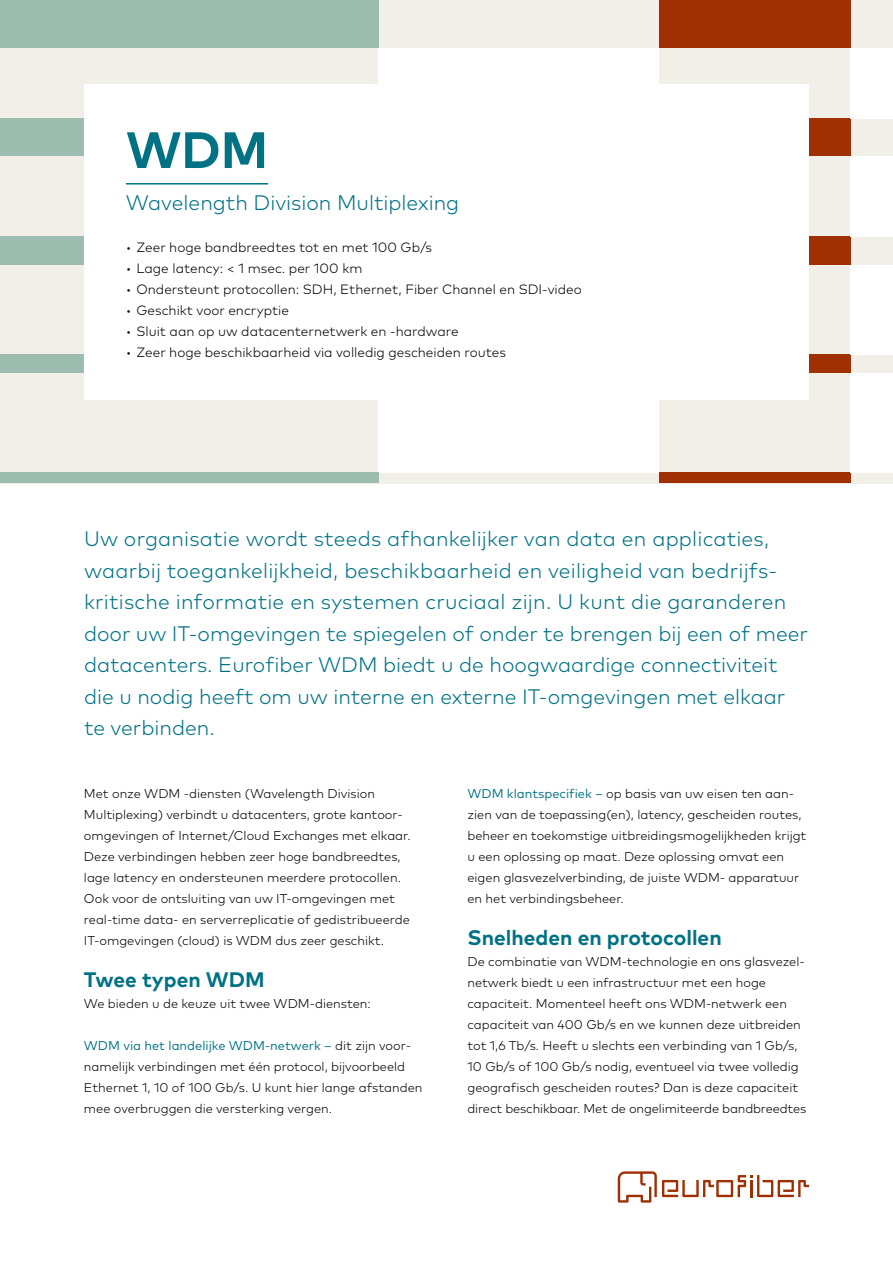
<style>
.page{position:relative;width:893px;height:1263px;background:#fff}
.page>*{position:absolute;margin:0;border:0;box-sizing:border-box;transform-origin:0 0}
.t1{font:700 51px "Mark OT";color:#007284}
.t2{font:300 21px/31.5px "Mark OT";color:#007284}
.t3{font:700 21px "Mark OT";color:#007284}
.t4{font:300 13.5px "Mark OT";color:#000}
.t5{font:300 12.75px/21px "Mark OT";color:#000}
.s1{font-weight:400;color:#007284}
</style>
<div class="page">
<svg style="left:618px;top:1171px;width:191px;height:31px"></svg>
<div style="left:0;top:0;width:893px;height:483px;background:#f2eee8"></div>
<div style="left:659px;top:0;width:191px;height:47px;background:#9f3004"></div>
<div style="left:659px;top:118px;width:191px;height:38px;background:#9f3004"></div>
<div style="left:659px;top:236px;width:191px;height:29px;background:#9f3004"></div>
<div style="left:659px;top:354px;width:191px;height:19px;background:#9f3004"></div>
<div style="left:659px;top:473px;width:191px;height:10px;background:#9f3004"></div>
<div style="left:378px;top:373px;width:281px;height:100px;background:#fff"></div>
<div style="left:378px;top:48px;width:281px;height:71px;background:#fff"></div>
<div style="left:0;top:0;width:378px;height:47px;background:#9bbcae"></div>
<div style="left:0;top:118px;width:378px;height:38px;background:#9bbcae"></div>
<div style="left:0;top:236px;width:378px;height:29px;background:#9bbcae"></div>
<div style="left:0;top:354px;width:378px;height:19px;background:#9bbcae"></div>
<div style="left:0;top:473px;width:378px;height:10px;background:#9bbcae"></div>
<div style="left:850px;top:265px;width:43px;height:89px;background:#fff"></div>
<div style="left:850px;top:373px;width:43px;height:100px;background:#fff"></div>
<div style="left:850px;top:156px;width:43px;height:80px;background:#fff"></div>
<div style="left:850px;top:48px;width:43px;height:71px;background:#fff"></div>
<div style="left:84px;top:84px;width:725px;height:315px;background:#fff"></div>
<hr style="left:126px;top:183px;width:142px;height:2px;background:#007284">
<h1 class="t1" style="left:126px;top:117px;width:144px">WDM</h1>
<h2 class="t2" style="left:126px;top:187px;width:335px">Wavelength Division Multiplexing</h2>
<p class="t4" style="left:126px;top:239px;width:308px">• Zeer hoge bandbreedtes tot en met 100 Gb/s</p>
<p class="t4" style="left:126px;top:260px;width:238px">• Lage latency: &lt; 1 msec. per 100 km</p>
<p class="t4" style="left:126px;top:281px;width:457px">• Ondersteunt protocollen: SDH, Ethernet, Fiber Channel en SDI-video</p>
<p class="t4" style="left:126px;top:302px;width:164px">• Geschikt voor encryptie</p>
<p class="t4" style="left:126px;top:323px;width:334px">• Sluit aan op uw datacenternetwerk en -hardware</p>
<p class="t4" style="left:126px;top:344px;width:381px">• Zeer hoge beschikbaarheid via volledig gescheiden routes</p>
<p class="t2" style="left:84px;top:523px;width:726px">Uw organisatie wordt steeds afhankelijker van data en applicaties, waarbij toegankelijkheid, beschikbaarheid en veiligheid van bedrijfs&shy;kritische informatie en systemen cruciaal zijn. U kunt die garanderen door uw IT-omgevingen te spiegelen of onder te brengen bij een of meer datacenters. Eurofiber WDM biedt u de hoogwaardige connectiviteit die u nodig heeft om uw interne en externe IT-omgevingen met elkaar te verbinden.</p>
<p class="t5" style="left:84px;top:783px;width:328px">Met onze WDM -diensten (Wavelength Division Multiplexing) verbindt u datacenters, grote kantoor&shy;omgevingen of Internet/Cloud Exchanges met elkaar.<br>Deze verbindingen hebben zeer hoge bandbreedtes, lage latency en ondersteunen meerdere protocollen.<br>Ook voor de ontsluiting van uw IT-omgevingen met real-time data- en serverreplicatie of gedistribueerde IT-omgevingen (cloud) is WDM dus zeer geschikt.</p>
<h2 class="t3" style="left:84px;top:966px;width:182px">Twee typen WDM</h2>
<p class="t5" style="left:84px;top:993px;width:288px">We bieden u de keuze uit twee WDM-diensten:</p>
<p class="t5" style="left:84px;top:1035px;width:340px"><span class="s1">WDM via het landelijke WDM-netwerk ‒</span> dit zijn voor&shy;namelijk verbindingen met één protocol, bijvoorbeeld Ethernet 1, 10 of 100 Gb/s. U kunt hier lange afstanden mee overbruggen die versterking vergen.</p>
<p class="t5" style="left:467px;top:783px;width:340px"><span class="s1">WDM klantspecifiek ‒</span> op basis van uw eisen ten aan&shy;zien van de toepassing(en), latency, gescheiden routes, beheer en toekomstige uitbreidingsmogelijkheden krijgt u een oplossing op maat. Deze oplossing omvat een eigen glasvezelverbinding, de juiste WDM- apparatuur en het verbindingsbeheer.</p>
<h2 class="t3" style="left:467px;top:924px;width:256px">Snelheden en protocollen</h2>
<p class="t5" style="left:467px;top:951px;width:340px">De combinatie van WDM-technologie en ons glasvezel&shy;netwerk biedt u een infrastructuur met een hoge capaciteit. Momenteel heeft ons WDM-netwerk een capaciteit van 400 Gb/s en we kunnen deze uitbreiden tot 1,6 Tb/s. Heeft u slechts een verbinding van 1 Gb/s, 10 Gb/s of 100 Gb/s nodig, eventueel via twee volledig geografisch gescheiden routes? Dan is deze capaciteit direct beschikbaar. Met de ongelimiteerde bandbreedtes</p>
</div>
